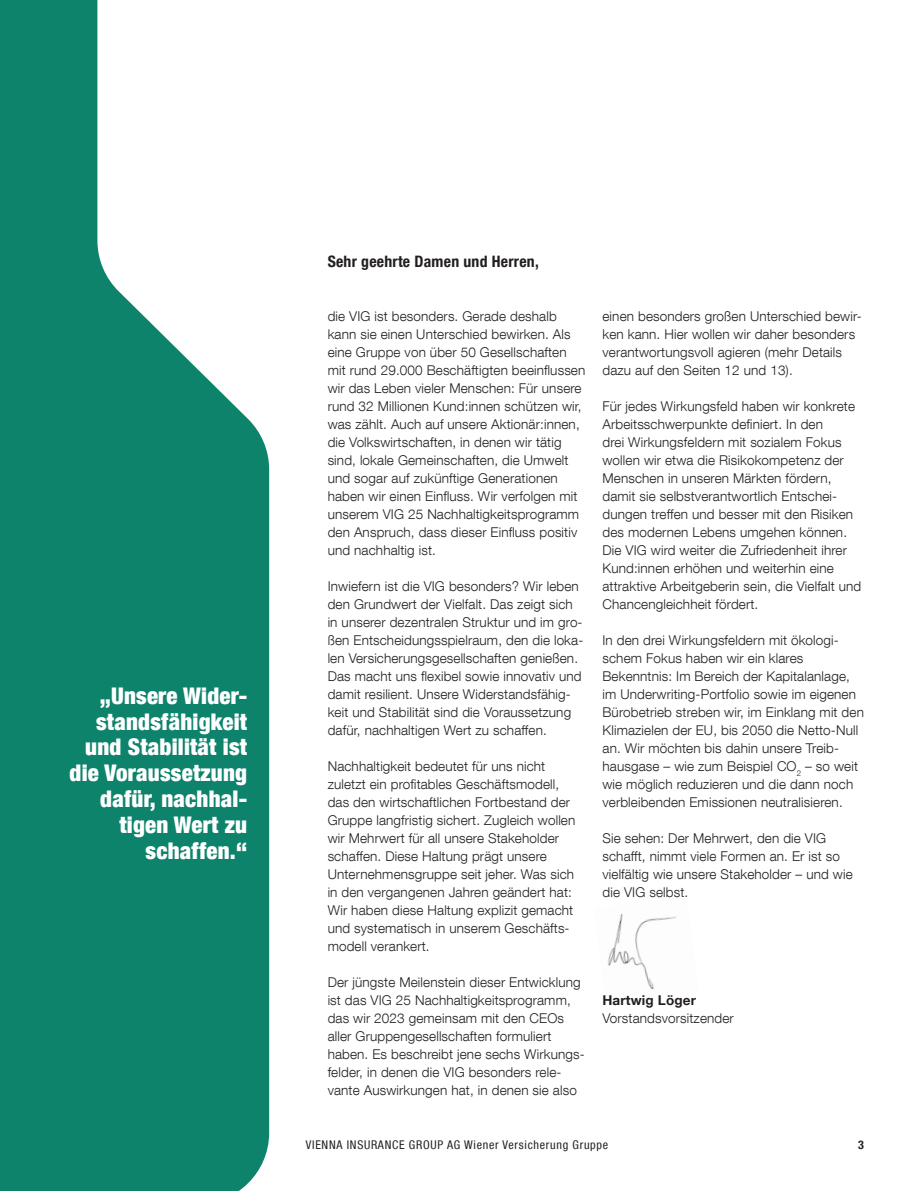
<style>
.page{position:relative;width:915px;height:1191px;background:#fff}
.page>*{position:absolute;margin:0;border:0;box-sizing:border-box;transform-origin:0 0}
.t1{font:900 condensed 22.95px/25.8px "Helvetica Neue LT Com";letter-spacing:.01em;color:#fff;text-align:right}
.t2{font:700 condensed 15.75px "Helvetica Neue LT Com";letter-spacing:.015em;color:#231f20}
.t3{font:300 13.5px/18px "Helvetica Neue LT Com";letter-spacing:.01em;color:#231f20}
.t4{font:700 13.5px "Helvetica Neue LT Com";letter-spacing:.01em;color:#231f20}
.t5{font:condensed 12px "Helvetica Neue LT Com";letter-spacing:.06em;color:#231f20}
.t6{font:700 condensed 12px "Helvetica Neue LT Com";color:#231f20}
</style>
<div class="page">
<svg style="left:0;top:0;width:269px;height:1191px;fill:#0e836c"></svg>
<img style="left:608px;top:913px;width:69px;height:76px">
<h1 class="t1" style="left:70px;top:682px;width:179px">„Unsere Wider&shy;standsfähigkeit und Stabilität ist die Voraussetzung dafür, nachhal&shy;tigen Wert zu schaffen.“</h1>
<p class="t2" style="left:327px;top:252px;width:212px">Sehr geehrte Damen und Herren,</p>
<p class="t3" style="left:327px;top:307px;width:259px">die VIG ist besonders. Gerade deshalb kann sie einen Unterschied bewirken. Als eine Gruppe von über 50 Gesellschaften mit rund 29.000 Beschäftigten beeinflussen wir das Leben vieler Menschen: Für unsere rund 32 Millionen Kund:innen schützen wir, was zählt. Auch auf unsere Aktionär:innen, die Volkswirtschaften, in denen wir tätig sind, lokale Gemeinschaften, die Umwelt und sogar auf zukünftige Generationen haben wir einen Einfluss. Wir verfolgen mit unserem VIG 25 Nachhaltigkeitsprogramm den Anspruch, dass dieser Einfluss positiv und nachhaltig ist.</p>
<p class="t3" style="left:327px;top:577px;width:257px">Inwiefern ist die VIG besonders? Wir leben den Grundwert der Vielfalt. Das zeigt sich in unserer dezentralen Struktur und im gro&shy;ßen Entscheidungsspielraum, den die loka&shy;len Versicherungsgesellschaften genießen.<br>Das macht uns flexibel sowie innovativ und damit resilient. Unsere Widerstandsfähig&shy;keit und Stabilität sind die Voraussetzung dafür, nachhaltigen Wert zu schaffen.</p>
<p class="t3" style="left:327px;top:757px;width:249px">Nachhaltigkeit bedeutet für uns nicht zuletzt ein profitables Geschäftsmodell, das den wirtschaftlichen Fortbestand der Gruppe langfristig sichert. Zugleich wollen wir Mehrwert für all unsere Stakeholder schaffen. Diese Haltung prägt unsere -Unternehmensgruppe seit jeher. Was sich in den vergangenen Jahren geändert hat:<br>Wir haben diese Haltung explizit gemacht und systematisch in unserem Geschäfts&shy;modell verankert.</p>
<p class="t3" style="left:327px;top:973px;width:257px">Der jüngste Meilenstein dieser Entwicklung ist das VIG 25 Nachhaltigkeits-programm, das wir 2023 gemeinsam mit den CEOs aller Gruppengesellschaften formuliert haben. Es beschreibt jene sechs Wirkungs&shy;felder, in denen die VIG besonders rele&shy;vante Auswirkungen hat, in denen sie also</p>
<p class="t3" style="left:602px;top:307px;width:260px">einen besonders großen Unterschied bewir&shy;ken kann. Hier wollen wir daher -besonders verantwortungsvoll agieren (mehr Details dazu auf den Seiten 12 und 13).</p>
<p class="t3" style="left:602px;top:397px;width:260px">Für jedes Wirkungsfeld haben wir konkrete Arbeitsschwerpunkte definiert. In den<br>drei Wirkungsfeldern mit sozialem Fokus wollen wir etwa die Risikokompetenz der Menschen in unseren Märkten fördern, damit sie selbstverantwortlich Entschei&shy;dungen treffen und besser mit den Risiken des modernen Lebens umgehen können.<br>Die VIG wird weiter die Zufriedenheit ihrer Kund:innen erhöhen und weiterhin eine attraktive Arbeitgeberin sein, die Vielfalt und Chancengleichheit fördert.</p>
<p class="t3" style="left:602px;top:631px;width:263px">In den drei Wirkungsfeldern mit ökologi&shy;schem Fokus haben wir ein klares -Bekenntnis: Im Bereich der Kapitalanlage, im Underwriting-Portfolio sowie im eigenen Bürobetrieb streben wir, im Einklang mit den Klimazielen der EU, bis 2050 die Netto-Null an. Wir möchten bis dahin unsere Treib&shy;hausgase – wie zum Beispiel CO<sub>2</sub> – so weit wie möglich reduzieren und die dann noch verbleibenden Emissionen neutralisieren.</p>
<p class="t3" style="left:602px;top:829px;width:251px">Sie sehen: Der Mehrwert, den die VIG schafft, nimmt viele Formen an. Er ist so vielfältig wie unsere Stakeholder – und wie die VIG selbst.</p>
<p class="t4" style="left:602px;top:992px;width:95px">Hartwig Löger</p>
<p class="t3" style="left:602px;top:1009px;width:133px">Vorstandsvorsitzender</p>
<p class="t5" style="left:306px;top:1137px;width:304px">VIENNA INSURANCE GROUP AG Wiener Versicherung Gruppe</p>
<p class="t6" style="left:857px;top:1137px;width:7px">3</p>
</div>
